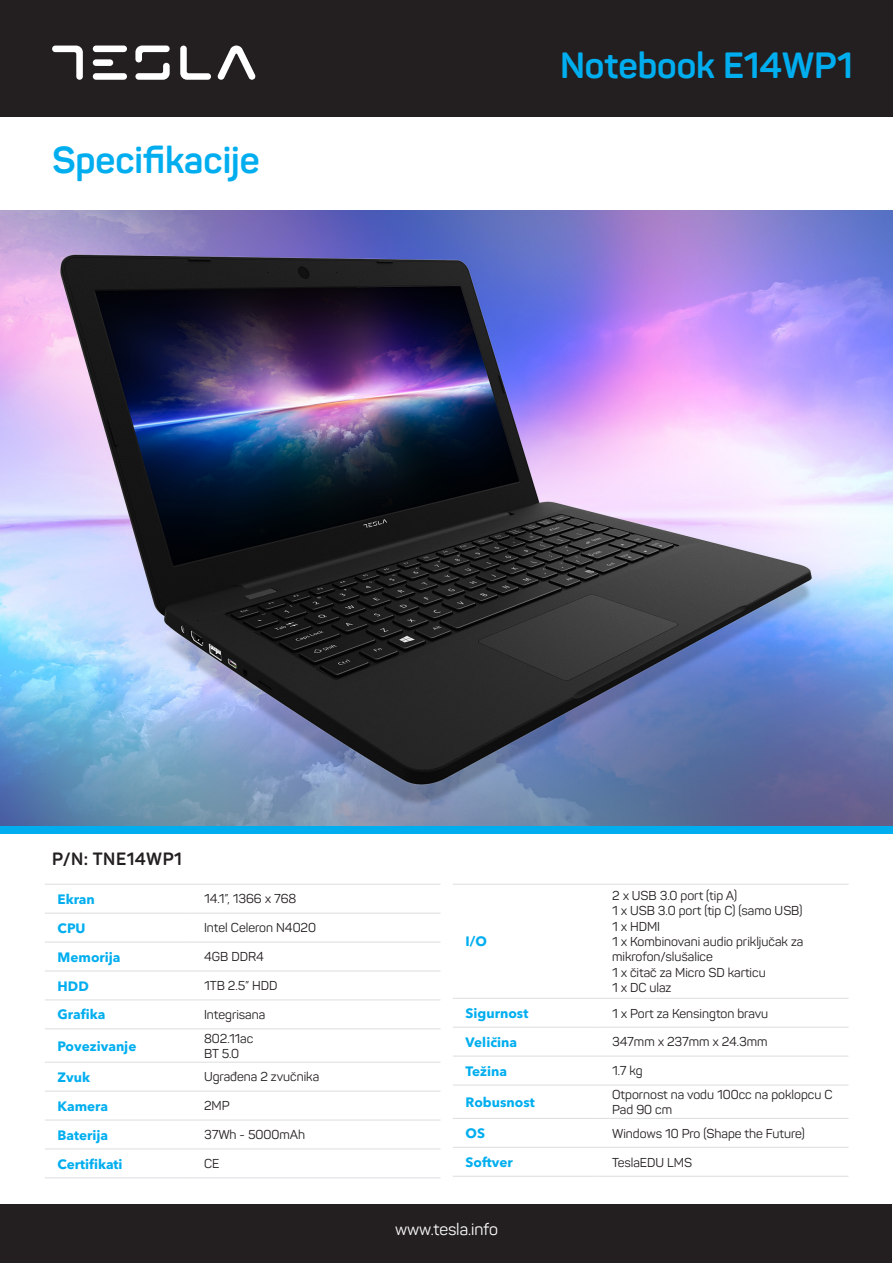
<style>
.page{position:relative;width:893px;height:1263px;background:#fff}
.page>*{position:absolute;margin:0;border:0;box-sizing:border-box;transform-origin:0 0}
.t1{font:700 37.05px "Panton";color:#00aeef}
.t2{font:700 36px "Panton";color:#00aeef}
.t3{font:700 17.55px "Panton";letter-spacing:.03em;color:#231f20}
.t4{font:16.5px "Panton";color:#fff}
.t5{font:700 13.5px "Avenir Next LT Pro";color:#00aeef}
.t6{font:12.75px/15.3px "Panton";color:#231f20}
</style>
<div class="page">
<div style="left:0;top:0;width:893px;height:117px;background:#231f20"></div>
<div style="left:1px;top:1204px;width:891px;height:58px;background:#231f20"></div>
<svg style="left:218px;top:46px;width:38px;height:34px"></svg>
<svg style="left:52px;top:46px;width:31px;height:34px"></svg>
<svg style="left:135px;top:46px;width:35px;height:34px"></svg>
<svg style="left:180px;top:46px;width:31px;height:34px"></svg>
<div style="left:93px;top:46px;width:34px;height:6px;background:#fff;border-radius:3px"></div>
<div style="left:93px;top:59px;width:20px;height:7px;background:#fff;border-radius:3px"></div>
<div style="left:93px;top:73px;width:34px;height:7px;background:#fff;border-radius:3px"></div>
<hr style="left:45px;top:913px;width:146px;height:1px;background:#dcdddf">
<hr style="left:191px;top:913px;width:250px;height:1px;background:#dcdddf">
<hr style="left:45px;top:942px;width:146px;height:1px;background:#dcdddf">
<hr style="left:191px;top:942px;width:250px;height:1px;background:#dcdddf">
<hr style="left:45px;top:970px;width:146px;height:1px;background:#dcdddf">
<hr style="left:191px;top:970px;width:250px;height:1px;background:#dcdddf">
<hr style="left:45px;top:999px;width:146px;height:1px;background:#dcdddf">
<hr style="left:191px;top:999px;width:250px;height:1px;background:#dcdddf">
<hr style="left:45px;top:1028px;width:146px;height:1px;background:#dcdddf">
<hr style="left:191px;top:1028px;width:250px;height:1px;background:#dcdddf">
<hr style="left:45px;top:1062px;width:146px;height:1px;background:#dcdddf">
<hr style="left:191px;top:1062px;width:250px;height:1px;background:#dcdddf">
<hr style="left:45px;top:1091px;width:146px;height:1px;background:#dcdddf">
<hr style="left:191px;top:1091px;width:250px;height:1px;background:#dcdddf">
<hr style="left:45px;top:1120px;width:146px;height:1px;background:#dcdddf">
<hr style="left:191px;top:1120px;width:250px;height:1px;background:#dcdddf">
<hr style="left:45px;top:1148px;width:146px;height:1px;background:#dcdddf">
<hr style="left:191px;top:1148px;width:250px;height:1px;background:#dcdddf">
<hr style="left:45px;top:1177px;width:146px;height:1px;background:#dcdddf">
<hr style="left:191px;top:1177px;width:250px;height:1px;background:#dcdddf">
<hr style="left:45px;top:884px;width:146px;height:1px;background:#dcdddf">
<hr style="left:191px;top:884px;width:250px;height:1px;background:#dcdddf">
<hr style="left:453px;top:884px;width:146px;height:1px;background:#dcdddf">
<hr style="left:599px;top:884px;width:249px;height:1px;background:#dcdddf">
<hr style="left:453px;top:998px;width:146px;height:1px;background:#dcdddf">
<hr style="left:599px;top:998px;width:249px;height:1px;background:#dcdddf">
<hr style="left:453px;top:1027px;width:146px;height:1px;background:#dcdddf">
<hr style="left:599px;top:1027px;width:249px;height:1px;background:#dcdddf">
<hr style="left:453px;top:1056px;width:146px;height:1px;background:#dcdddf">
<hr style="left:599px;top:1056px;width:249px;height:1px;background:#dcdddf">
<hr style="left:453px;top:1085px;width:146px;height:1px;background:#dcdddf">
<hr style="left:599px;top:1085px;width:249px;height:1px;background:#dcdddf">
<hr style="left:453px;top:1118px;width:146px;height:1px;background:#dcdddf">
<hr style="left:599px;top:1118px;width:249px;height:1px;background:#dcdddf">
<hr style="left:453px;top:1147px;width:146px;height:1px;background:#dcdddf">
<hr style="left:599px;top:1147px;width:249px;height:1px;background:#dcdddf">
<hr style="left:453px;top:1176px;width:146px;height:1px;background:#dcdddf">
<hr style="left:599px;top:1176px;width:249px;height:1px;background:#dcdddf">
<img style="left:0;top:211px;width:893px;height:615px">
<div style="left:0;top:826px;width:893px;height:7px;background:#00aeef"></div>
<h1 class="t1" style="left:52px;top:137px;width:209px">Specifikacije</h1>
<h2 class="t2" style="left:560px;top:43px;width:294px">Notebook E14WP1</h2>
<h3 class="t3" style="left:52px;top:848px;width:131px">P/N: TNE14WP1</h3>
<p class="t5" style="left:58px;top:891px;width:39px">Ekran</p>
<p class="t6" style="left:204px;top:891px;width:94px">14.1”, 1366 x 768</p>
<p class="t5" style="left:58px;top:920px;width:29px">CPU</p>
<p class="t6" style="left:204px;top:920px;width:114px">Intel Celeron N4020</p>
<p class="t5" style="left:58px;top:949px;width:64px">Memorija</p>
<p class="t6" style="left:204px;top:949px;width:61px">4GB DDR4</p>
<p class="t5" style="left:58px;top:977px;width:33px">HDD</p>
<p class="t6" style="left:204px;top:978px;width:75px">1TB 2.5” HDD</p>
<p class="t5" style="left:58px;top:1006px;width:49px">Grafika</p>
<p class="t6" style="left:204px;top:1007px;width:63px">Integrisana</p>
<p class="t5" style="left:58px;top:1037px;width:80px">Povezivanje</p>
<p class="t6" style="left:204px;top:1030px;width:51px">802.11ac<br>BT 5.0</p>
<p class="t5" style="left:58px;top:1069px;width:34px">Zvuk</p>
<p class="t6" style="left:204px;top:1069px;width:117px">Ugrađena 2 zvučnika</p>
<p class="t5" style="left:58px;top:1098px;width:52px">Kamera</p>
<p class="t6" style="left:204px;top:1098px;width:27px">2MP</p>
<p class="t5" style="left:58px;top:1126px;width:52px">Baterija</p>
<p class="t6" style="left:204px;top:1127px;width:102px">37Wh - 5000mAh</p>
<p class="t5" style="left:58px;top:1155px;width:66px">Certifikati</p>
<p class="t6" style="left:204px;top:1156px;width:17px">CE</p>
<p class="t5" style="left:466px;top:933px;width:23px">I/O</p>
<p class="t6" style="left:612px;top:888px;width:193px">2 x USB 3.0 port (tip A)<br>1 x USB 3.0 port (tip C) (samo USB)<br>1 x HDMI<br>1 x Kombinovani audio priključak za mikrofon/slušalice<br>1 x čitač za Micro SD karticu<br>1 x DC ulaz</p>
<p class="t5" style="left:466px;top:1005px;width:64px">Sigurnost</p>
<p class="t6" style="left:612px;top:1005px;width:158px">1 x Port za Kensington bravu</p>
<p class="t5" style="left:466px;top:1034px;width:53px">Veličina</p>
<p class="t6" style="left:612px;top:1034px;width:157px">347mm x 237mm x 24.3mm</p>
<p class="t5" style="left:466px;top:1063px;width:43px">Težina</p>
<p class="t6" style="left:612px;top:1063px;width:32px">1.7 kg</p>
<p class="t5" style="left:466px;top:1094px;width:71px">Robusnost</p>
<p class="t6" style="left:612px;top:1087px;width:222px">Otpornost na vodu 100cc na poklopcu C<br>Pad 90 cm</p>
<p class="t5" style="left:466px;top:1125px;width:21px">OS</p>
<p class="t6" style="left:612px;top:1125px;width:194px">Windows 10 Pro (Shape the Future)</p>
<p class="t5" style="left:466px;top:1154px;width:49px">Softver</p>
<p class="t6" style="left:612px;top:1154px;width:81px">TeslaEDU LMS</p>
<p class="t4" style="left:395px;top:1219px;width:104px">www.tesla.info</p>
</div>
